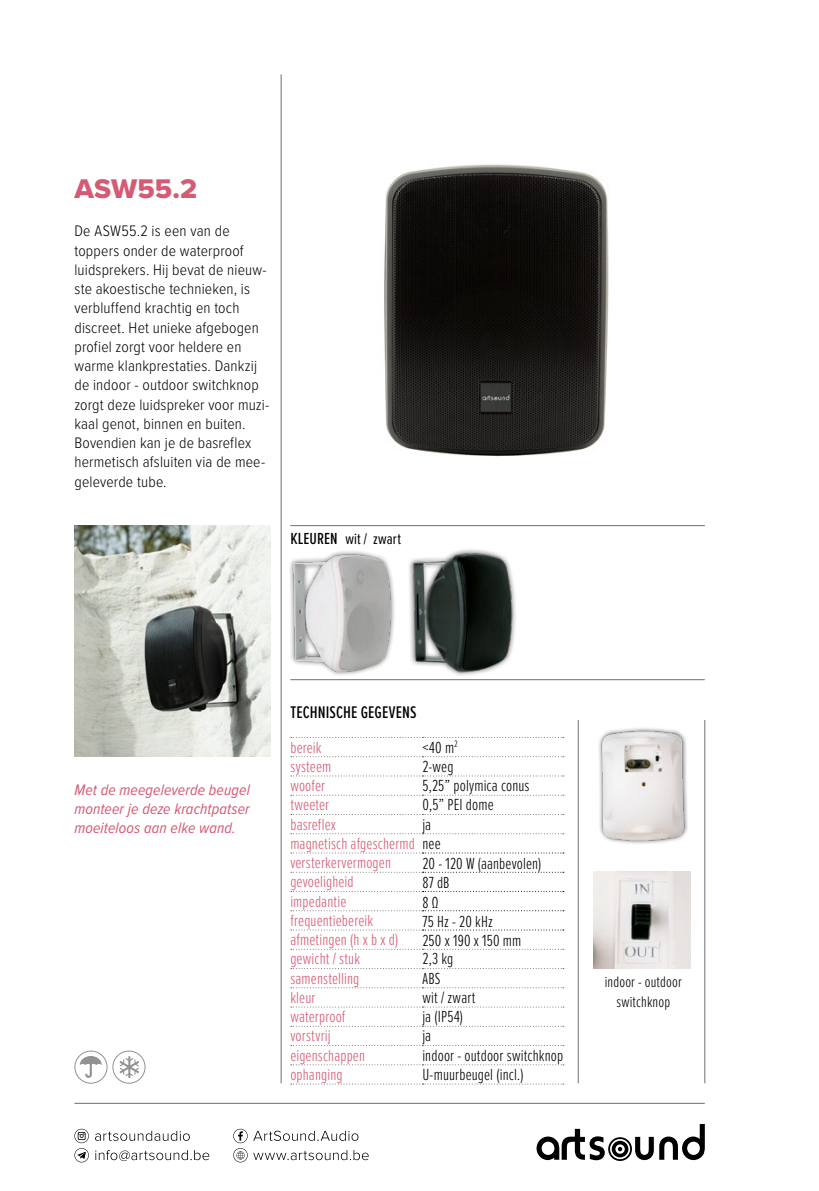
<style>
.page{position:relative;width:819px;height:1191px;background:#fff}
.page>*{position:absolute;margin:0;border:0;box-sizing:border-box;transform-origin:0 0}
.t1{font:28px "Proxima Nova Extrabld";letter-spacing:.005em;color:#d55a74}
.t2{font:500 17.5px "Proxima Nova Ex Cn";letter-spacing:.005em;color:#000}
.t3{font:300 16.62px/19.2px "Proxima Nova Ex Cn";letter-spacing:.01em;color:#d55a74}
.t4{font:300 16.62px "Proxima Nova Ex Cn";letter-spacing:.01em;color:#000}
.t5{font:500 16.62px "Proxima Nova Ex Cn";letter-spacing:.005em;color:#000}
.t6{font:300 15.75px/19.2px "Proxima Nova Cond";letter-spacing:.01em;color:#000}
.t7{font:italic 15.75px/19.2px "Proxima Nova Cond";letter-spacing:.01em;color:#d55a74;text-align:justify}
.t8{font:300 15.75px/19.2px "Proxima Nova Ex Cn";letter-spacing:.01em;color:#000;text-align:center}
.t9{font:15.75px "Proxima Nova Ex Cn";letter-spacing:.015em;color:#000}
.s1{color:#000}
</style>
<div class="page">
<img style="left:384px;top:164px;width:225px;height:293px">
<div style="left:597px;top:726px;width:92px;height:119px;background:#000;opacity:.65"></div>
<img style="left:597px;top:729px;width:91px;height:113px">
<img style="left:594px;top:872px;width:96px;height:96px">
<div style="left:407px;top:547px;width:110px;height:130px;background:#000;opacity:.65"></div>
<img style="left:410px;top:547px;width:104px;height:128px">
<div style="left:289px;top:550px;width:106px;height:126px;background:#000;opacity:.65"></div>
<img style="left:290px;top:551px;width:103px;height:123px">
<div style="left:112px;top:1050px;width:33px;height:33px;border:1px solid #919291;border-radius:50%"></div>
<svg style="left:119px;top:1056px;width:20px;height:22px"></svg>
<div style="left:74px;top:1050px;width:33px;height:33px;border:1px solid #919291;border-radius:50%"></div>
<svg style="left:80px;top:1056px;width:22px;height:22px"></svg>
<hr style="left:281px;top:74px;width:1px;height:1009px;background:#6e6e6e">
<hr style="left:290px;top:525px;width:414px;height:1px;background:#6e6e6e">
<hr style="left:290px;top:679px;width:414px;height:1px;background:#6e6e6e">
<hr style="left:577px;top:720px;width:1px;height:363px;background:#6e6e6e">
<hr style="left:704px;top:720px;width:1px;height:363px;background:#6e6e6e">
<hr style="left:74px;top:1103px;width:630px;height:1px;background:#6e6e6e">
<svg style="left:659px;top:1124px;width:45px;height:36px"></svg>
<svg style="left:536px;top:1128px;width:117px;height:33px"></svg>
<svg style="left:74px;top:1128px;width:294px;height:34px"></svg>
<svg style="left:291px;top:794px;width:273px;height:1px"></svg>
<svg style="left:291px;top:814px;width:273px;height:1px"></svg>
<svg style="left:291px;top:833px;width:273px;height:1px"></svg>
<svg style="left:291px;top:948px;width:273px;height:1px"></svg>
<svg style="left:291px;top:968px;width:273px;height:1px"></svg>
<svg style="left:291px;top:987px;width:273px;height:1px"></svg>
<svg style="left:291px;top:852px;width:273px;height:1px"></svg>
<svg style="left:291px;top:872px;width:273px;height:1px"></svg>
<svg style="left:291px;top:891px;width:273px;height:1px"></svg>
<svg style="left:291px;top:910px;width:273px;height:1px"></svg>
<svg style="left:291px;top:929px;width:273px;height:1px"></svg>
<svg style="left:291px;top:1006px;width:273px;height:1px"></svg>
<svg style="left:291px;top:1026px;width:273px;height:1px"></svg>
<svg style="left:291px;top:1045px;width:273px;height:1px"></svg>
<svg style="left:291px;top:1083px;width:273px;height:1px"></svg>
<svg style="left:291px;top:756px;width:273px;height:1px"></svg>
<svg style="left:291px;top:775px;width:273px;height:1px"></svg>
<svg style="left:291px;top:1064px;width:273px;height:1px"></svg>
<svg style="left:291px;top:737px;width:273px;height:1px"></svg>
<img style="left:74px;top:525px;width:196px;height:231px">
<h1 class="t1" style="left:74px;top:168px;width:124px">ASW55.2</h1>
<p class="t6" style="left:74px;top:221px;width:196px">De ASW55.2 is een van de toppers onder de waterproof luidsprekers. Hij bevat de nieuw&shy;ste akoestische technieken, is verbluffend krachtig en toch discreet. Het unieke afgebogen profiel zorgt voor heldere en warme klankprestaties. Dankzij de indoor - outdoor switchknop zorgt deze luidspreker voor muzi&shy;kaal genot, binnen en buiten.<br>Bovendien kan je de basreflex hermetisch afsluiten via de mee&shy;geleverde tube.</p>
<p class="t5" style="left:290px;top:527px;width:49px">KLEUREN</p>
<p class="t9" style="left:345px;top:528px;width:57px">wit / zwart</p>
<p class="t7" style="left:74px;top:779px;width:177px">Met de meegeleverde beugel monteer je deze krachtpatser moeiteloos aan elke wand.</p>
<p class="t2" style="left:290px;top:699px;width:128px">TECHNISCHE GEGEVENS</p>
<p class="t3" style="left:290px;top:736px;width:33px">bereik</p>
<p class="t4" style="left:422px;top:735px;width:37px">&lt;40 m<sup>2</sup></p>
<p class="t3" style="left:290px;top:756px;width:43px">systeem</p>
<p class="t4" style="left:422px;top:754px;width:33px">2-weg</p>
<p class="t3" style="left:290px;top:775px;width:36px">woofer</p>
<p class="t4" style="left:422px;top:773px;width:109px">5,25” polymica conus</p>
<p class="t3" style="left:290px;top:794px;width:40px">tweeter</p>
<p class="t4" style="left:422px;top:793px;width:73px">0,5” PEI dome</p>
<p class="t3" style="left:290px;top:813px;width:47px">basreflex</p>
<p class="t3" style="left:290px;top:813px;width:152px;text-indent:132px"><span class="s1">ja </span>magnetisch afgeschermd <span class="s1">nee </span>versterkervermogen</p>
<p class="t4" style="left:422px;top:851px;width:120px">20 - 120 W (aanbevolen)</p>
<p class="t3" style="left:290px;top:871px;width:65px">gevoeligheid</p>
<p class="t4" style="left:422px;top:871px;width:29px">87 dB</p>
<p class="t3" style="left:290px;top:890px;width:57px">impedantie</p>
<p class="t4" style="left:422px;top:890px;width:17px">8 Ω</p>
<p class="t3" style="left:290px;top:910px;width:84px">frequentiebereik</p>
<p class="t4" style="left:422px;top:909px;width:72px">75 Hz - 20 kHz</p>
<p class="t3" style="left:290px;top:929px;width:109px">afmetingen (h x b x d)</p>
<p class="t4" style="left:422px;top:928px;width:100px">250 x 190 x 150 mm</p>
<p class="t3" style="left:290px;top:948px;width:71px">gewicht / stuk</p>
<p class="t4" style="left:422px;top:946px;width:33px">2,3 kg</p>
<p class="t3" style="left:290px;top:967px;width:70px">samenstelling</p>
<p class="t4" style="left:422px;top:966px;width:20px">ABS</p>
<p class="t3" style="left:290px;top:987px;width:27px">kleur</p>
<p class="t4" style="left:422px;top:985px;width:55px">wit / zwart</p>
<p class="t3" style="left:290px;top:1006px;width:57px">waterproof</p>
<p class="t4" style="left:422px;top:1004px;width:42px">ja (IP54)</p>
<p class="t3" style="left:290px;top:1025px;width:42px">vorstvrij</p>
<p class="t4" style="left:422px;top:1023px;width:10px">ja</p>
<p class="t3" style="left:290px;top:1044px;width:76px">eigenschappen</p>
<p class="t4" style="left:422px;top:1043px;width:142px">indoor - outdoor switchknop</p>
<p class="t3" style="left:290px;top:1064px;width:54px">ophanging</p>
<p class="t4" style="left:422px;top:1062px;width:103px">U-muurbeugel (incl.)</p>
<p class="t8" style="left:604px;top:971px;width:79px">indoor - outdoor switchknop</p>
</div>
